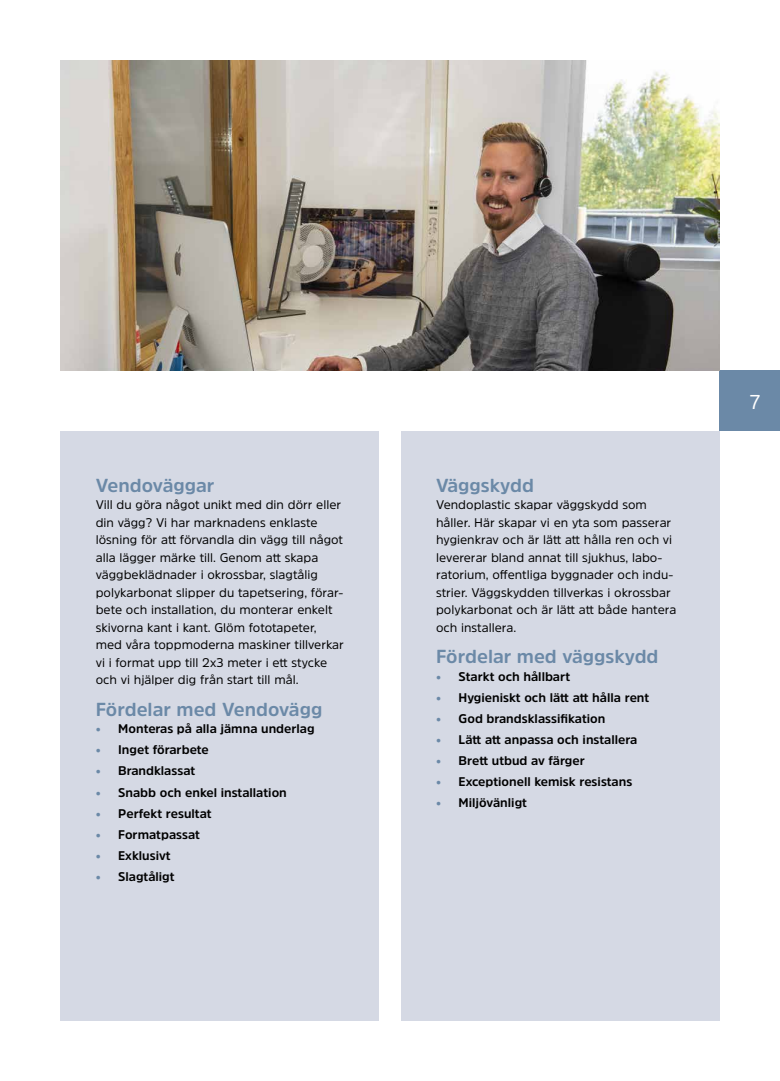
<style>
.page{position:relative;width:780px;height:1081px;background:#fff}
.page>*{position:absolute;margin:0;border:0;box-sizing:border-box;transform-origin:0 0}
.t1{font:20px "Amsi Pro";color:#fff}
.t2{font:700 18.75px "Amsi Pro";color:#6b89a7}
.t3{font:12.5px/17.5px "Amsi Pro";color:#000}
.t4{font:700 12.5px "Amsi Pro";color:#000}
.s1{color:#6b89a7}
</style>
<div class="page">
<div style="left:719px;top:371px;width:61px;height:60px;background:#6b89a7"></div>
<div style="left:60px;top:431px;width:319px;height:589px;background:#d5d9e4"></div>
<div style="left:401px;top:431px;width:318px;height:589px;background:#d5d9e4"></div>
<img style="left:60px;top:60px;width:659px;height:311px">
<h2 class="t2" style="left:96px;top:472px;width:120px">Vendoväggar</h2>
<p class="t3" style="left:96px;top:496px;width:250px">Vill du göra något unikt med din dörr eller din vägg? Vi har marknadens enklaste lösning för att förvandla din vägg till något alla lägger märke till. Genom att skapa väggbeklädnader i okrossbar, slagtålig polykarbonat slipper du tapetsering, förar&shy;bete och installation, du monterar enkelt skivorna kant i kant. Glöm fototapeter, med våra toppmoderna maskiner tillverkar vi i format upp till 2x3 meter i ett stycke och vi hjälper dig från start till mål.</p>
<h2 class="t2" style="left:96px;top:696px;width:228px">Fördelar med Vendovägg</h2>
<p class="t4" style="left:96px;top:720px;width:220px"><span class="s1">•</span> Monteras på alla jämna underlag</p>
<p class="t4" style="left:96px;top:741px;width:115px"><span class="s1">•</span> Inget förarbete</p>
<p class="t4" style="left:96px;top:762px;width:101px"><span class="s1">•</span> Brandklassat</p>
<p class="t4" style="left:96px;top:783px;width:193px"><span class="s1">•</span> Snabb och enkel installation</p>
<p class="t4" style="left:96px;top:804px;width:117px"><span class="s1">•</span> Perfekt resultat</p>
<p class="t4" style="left:96px;top:825px;width:106px"><span class="s1">•</span> Formatpassat</p>
<p class="t4" style="left:96px;top:846px;width:76px"><span class="s1">•</span> Exklusivt</p>
<p class="t4" style="left:96px;top:867px;width:80px"><span class="s1">•</span> Slagtåligt</p>
<h2 class="t2" style="left:436px;top:472px;width:99px">Väggskydd</h2>
<p class="t3" style="left:436px;top:496px;width:242px">Vendoplastic skapar väggskydd som håller. Här skapar vi en yta som passerar hygienkrav och är lätt att hålla ren och vi levererar bland annat till sjukhus, labo&shy;ratorium, offentliga byggnader och indu&shy;strier. Väggskydden tillverkas i okrossbar polykarbonat och är lätt att både hantera och installera.</p>
<h2 class="t2" style="left:436px;top:644px;width:224px">Fördelar med väggskydd</h2>
<p class="t4" style="left:436px;top:668px;width:136px"><span class="s1">•</span> Starkt och hållbart</p>
<p class="t4" style="left:436px;top:689px;width:215px"><span class="s1">•</span> Hygieniskt och lätt att hålla rent</p>
<p class="t4" style="left:436px;top:710px;width:171px"><span class="s1">•</span> God brandsklassifikation</p>
<p class="t4" style="left:436px;top:731px;width:203px"><span class="s1">•</span> Lätt att anpassa och installera</p>
<p class="t4" style="left:436px;top:752px;width:150px"><span class="s1">•</span> Brett utbud av färger</p>
<p class="t4" style="left:436px;top:773px;width:198px"><span class="s1">•</span> Exceptionell kemisk resistans</p>
<p class="t4" style="left:436px;top:794px;width:92px"><span class="s1">•</span> Miljövänligt</p>
<h1 class="t1" style="left:749px;top:389px;width:13px">7</h1>
</div>
